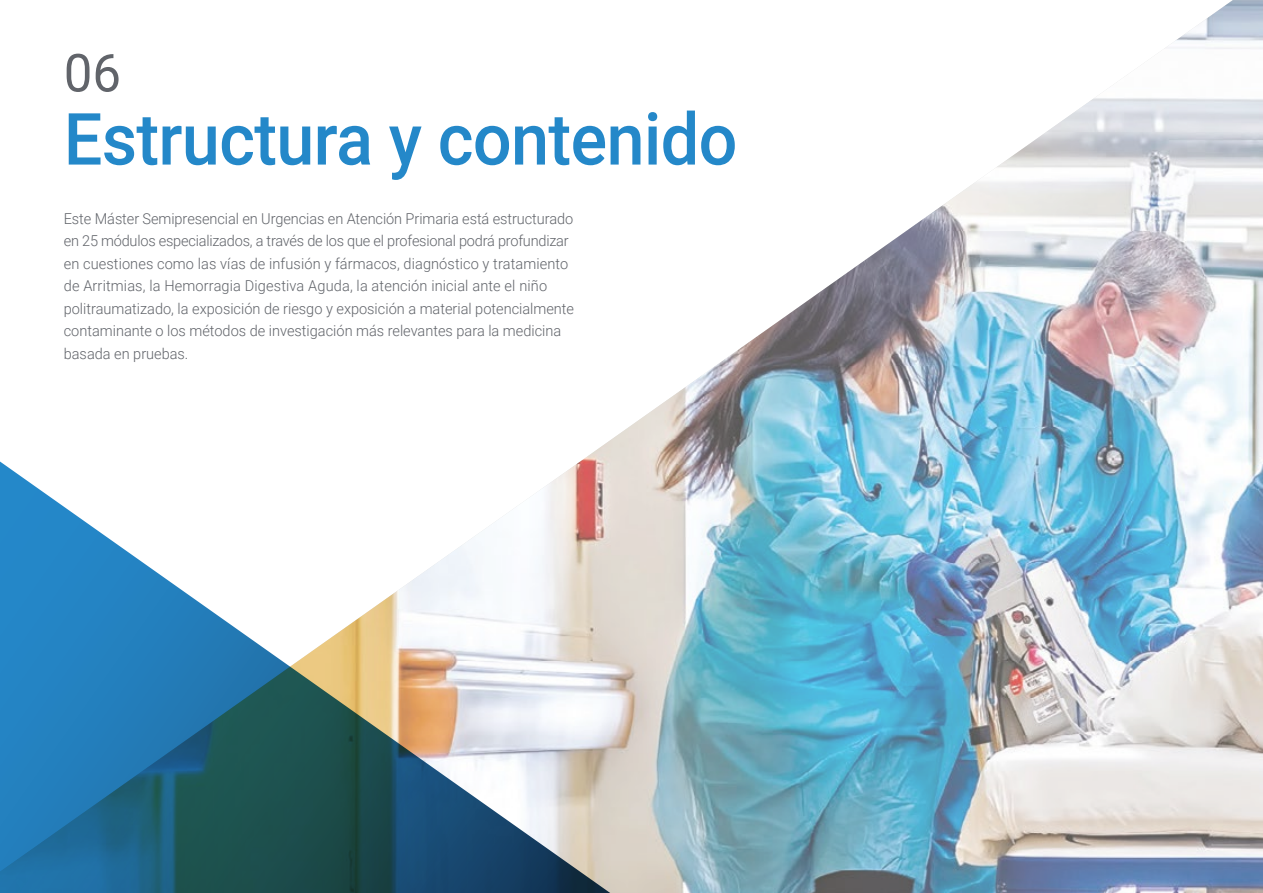
<style>
.page{position:relative;width:1263px;height:893px;background:#fff}
.page>*{position:absolute;margin:0;border:0;box-sizing:border-box;transform-origin:0 0}
.t1{font:500 72px "Roboto";letter-spacing:-.01em;color:#2488c9;scale:.95 1}
.t2{font:52.5px "Roboto";color:#61646a}
.t3{font:300 15px/22.5px "Roboto";color:#61646a}
</style>
<div class="page">
<img style="left:602px;top:0;width:661px;height:893px">
<svg style="left:0;top:446px;width:640px;height:447px"></svg>
<h2 class="t2" style="left:64px;top:36px;width:59px">06</h2>
<h1 class="t1" style="left:64px;top:89px;width:711px">Estructura y contenido</h1>
<p class="t3" style="left:64px;top:207px;width:512px">Este Máster Semipresencial en Urgencias en Atención Primaria está estructurado en 25 módulos especializados, a través de los que el profesional podrá profundizar en cuestiones como las vías de infusión y fármacos, diagnóstico y tratamiento de Arritmias, la Hemorragia Digestiva Aguda, la atención inicial ante el niño politraumatizado, la exposición de riesgo y exposición a material potencialmente contaminante o los métodos de investigación más relevantes para la medicina basada en pruebas.</p>
</div>
